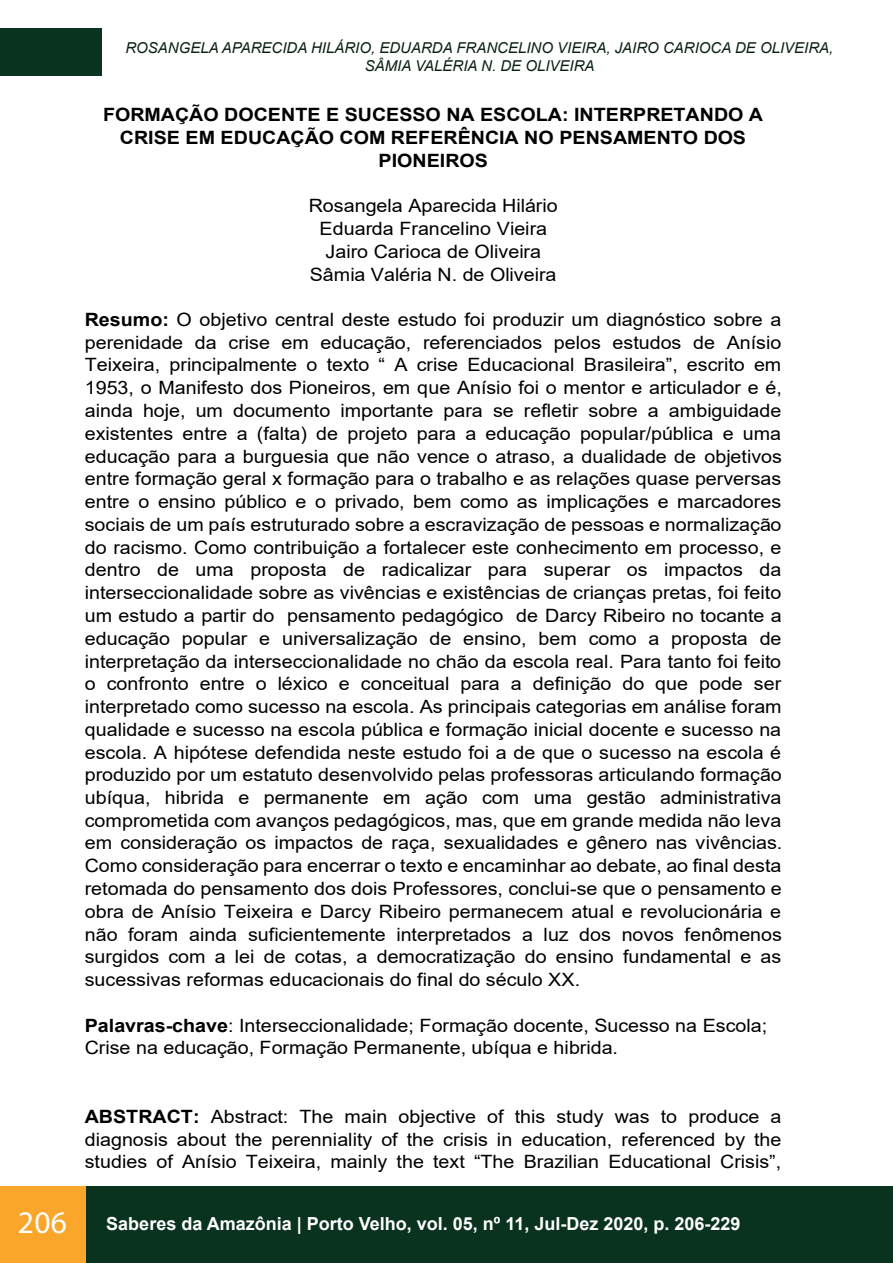
<style>
.page{position:relative;width:893px;height:1263px;background:#fff}
.page>*{position:absolute;margin:0;border:0;box-sizing:border-box;transform-origin:0 0}
.t1{font:18.3px/22.8px "Arial";color:#000;text-align:justify;scale:1.07 1}
.t2{font:700 18.3px/22.8px "Arial";color:#000;text-align:center;scale:1.07 1}
.t3{font:700 18px "Arial";color:#fff}
.t4{font:italic 15px/18px "Arial";color:#0a2011;text-align:center}
.s1{font-weight:700}
.s2{font-family:"Myriad Pro";font-weight:400;font-size:31.5px}
</style>
<div class="page">
<div style="left:0;top:28px;width:101px;height:48px;background:#09321f"></div>
<div style="left:0;top:1186px;width:893px;height:77px;background:#09321f"></div>
<div style="left:0;top:1186px;width:85px;height:77px;background:#f9a62a"></div>
<p class="t4" style="left:125px;top:39px;width:709px">ROSANGELA APARECIDA HILÁRIO, EDUARDA FRANCELINO VIEIRA, JAIRO CARIOCA DE OLIVEIRA,<br>SÂMIA VALÉRIA N. DE OLIVEIRA</p>
<p class="t2" style="left:103px;top:103px;width:618px">FORMAÇÃO DOCENTE E SUCESSO NA ESCOLA: INTERPRETANDO A<br>CRISE EM EDUCAÇÃO COM REFERÊNCIA NO PENSAMENTO DOS<br>PIONEIROS</p>
<p class="t1" style="left:309px;top:194px;width:234px;text-align:center">Rosangela Aparecida Hilário<br>Eduarda Francelino Vieira<br>Jairo Carioca de Oliveira<br>Sâmia Valéria N. de Oliveira</p>
<p class="t1" style="left:85px;top:308px;width:653px"><span class="s1">Resumo:</span> O objetivo central deste estudo foi produzir um diagnóstico sobre a perenidade da crise em educação, referenciados pelos estudos de Anísio Teixeira, principalmente o texto “ A crise Educacional Brasileira”, escrito em 1953, o Manifesto dos Pioneiros, em que Anísio foi o mentor e articulador e é, ainda hoje, um documento importante para se refletir sobre a ambiguidade existentes entre a (falta) de projeto para a educação popular/pública e uma educação para a burguesia que não vence o atraso, a dualidade de objetivos entre formação geral x formação para o trabalho e as relações quase perversas entre o ensino público e o privado, bem como as implicações e marcadores sociais de um país estruturado sobre a escravização de pessoas e normalização do racismo. Como contribuição a fortalecer este conhecimento em processo, e dentro de uma proposta de radicalizar para superar os impactos da interseccionalidade sobre as vivências e existências de crianças pretas, foi feito um estudo a partir do pensamento pedagógico de Darcy Ribeiro no tocante a educação popular e universalização de ensino, bem como a proposta de interpretação da interseccionalidade no chão da escola real. Para tanto foi feito o confronto entre o léxico e conceitual para a definição do que pode ser interpretado como sucesso na escola. As principais categorias em análise foram qualidade e sucesso na escola pública e formação inicial docente e sucesso na escola. A hipótese defendida neste estudo foi a de que o sucesso na escola é produzido por um estatuto desenvolvido pelas professoras articulando formação ubíqua, hibrida e permanente em ação com uma gestão administrativa comprometida com avanços pedagógicos, mas, que em grande medida não leva em consideração os impactos de raça, sexualidades e gênero nas vivências.<br>Como consideração para encerrar o texto e encaminhar ao debate, ao final desta retomada do pensamento dos dois Professores, conclui-se que o pensamento e obra de Anísio Teixeira e Darcy Ribeiro permanecem atual e revolucionária e não foram ainda suficientemente interpretados a luz dos novos fenômenos surgidos com a lei de cotas, a democratização do ensino fundamental e as sucessivas reformas educacionais do final do século XX.</p>
<p class="t1" style="left:85px;top:1014px;width:639px"><span class="s1">Palavras-chave</span>: Interseccionalidade; Formação docente, Sucesso na Escola;<br>Crise na educação, Formação Permanente, ubíqua e hibrida.</p>
<p class="t1" style="left:85px;top:1105px;width:653px"><span class="s1">ABSTRACT:</span> Abstract: The main objective of this study was to produce a diagnosis about the perenniality of the crisis in education, referenced by the studies of Anísio Teixeira, mainly the text “The Brazilian Educational Crisis”,</p>
<p class="t3" style="left:18px;top:1211px;width:724px"><span class="s2">206</span> Saberes da Amazônia | Porto Velho, vol. 05, nº 11, Jul-Dez 2020, p. 206-229</p>
</div>
